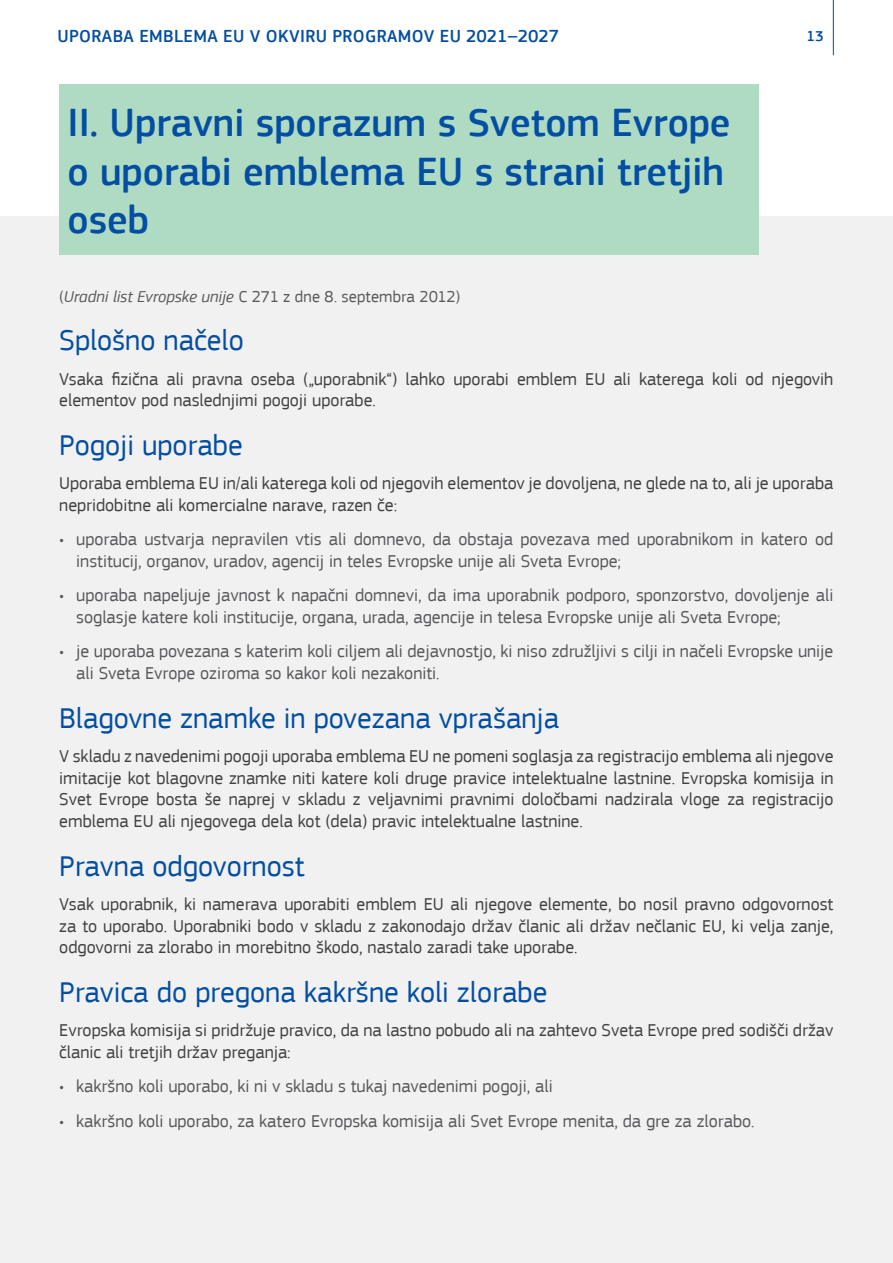
<style>
.page{position:relative;width:893px;height:1263px;background:#fff}
.page>*{position:absolute;margin:0;border:0;box-sizing:border-box;transform-origin:0 0}
.Title_1_1{font:500 40.5px/48.6px "EC Square Sans Pro";color:#034ea2}
.Title_4{font:30px "EC Square Sans Pro";color:#034ea2}
.Body{font:18px/21.6px "EC Square Sans Pro";color:#414042}
.t1{font:18px/21.6px "EC Square Sans Pro";color:#58595b}
.t2{font:500 18px "EC Square Sans Pro";letter-spacing:.02em;color:#034ea2}
.Body_small{font:16.5px "EC Square Sans Pro";letter-spacing:.005em;color:#58595b}
.t3{font:500 15px "EC Square Sans Pro";color:#034ea2}
.s1{font-style:italic}
</style>
<div class="page">
<hr style="left:833px;top:0;width:1px;height:55px;background:#034ea2">
<div style="left:0;top:216px;width:893px;height:1047px;background:#f1f1f2"></div>
<div style="left:59px;top:85px;width:700px;height:170px;background:#aedbc2"></div>
<p class="t2" style="left:58px;top:26px;width:503px">Uporaba emblema EU v okviru programov EU 2021–2027</p>
<p class="t3" style="left:807px;top:27px;width:19px">13</p>
<p class="Title_1_1" style="left:68px;top:99px;width:664px">II. Upravni sporazum s Svetom Evrope o uporabi emblema EU s strani tretjih oseb</p>
<p class="Body_small" style="left:59px;top:286px;width:402px">(<span class="s1">Uradni list Evropske unije</span> C 271 z dne 8. septembra 2012)</p>
<p class="Title_4" style="left:59px;top:323px;width:186px">Splošno načelo</p>
<p class="Body" style="left:59px;top:368px;width:776px">Vsaka fizična ali pravna oseba („uporabnik“) lahko uporabi emblem EU ali katerega koli od njegovih elementov pod naslednjimi pogoji uporabe.</p>
<p class="Title_4" style="left:59px;top:428px;width:185px">Pogoji uporabe</p>
<p class="Body" style="left:59px;top:473px;width:776px">Uporaba emblema EU in/ali katerega koli od njegovih elementov je dovoljena, ne glede na to, ali je uporaba nepridobitne ali komercialne narave, razen če:</p>
<p class="t1" style="left:76px;top:529px;width:759px;text-indent:-17px">• uporaba ustvarja nepravilen vtis ali domnevo, da obstaja povezava med uporabnikom in katero od institucij, organov, uradov, agencij in teles Evropske unije ali Sveta Evrope;</p>
<p class="t1" style="left:76px;top:585px;width:759px;text-indent:-17px">• uporaba napeljuje javnost k napačni domnevi, da ima uporabnik podporo, sponzorstvo, dovoljenje ali soglasje katere koli institucije, organa, urada, agencije in telesa Evropske unije ali Sveta Evrope;</p>
<p class="t1" style="left:76px;top:641px;width:759px;text-indent:-17px">• je uporaba povezana s katerim koli ciljem ali dejavnostjo, ki niso združljivi s cilji in načeli Evropske unije ali Sveta Evrope oziroma so kakor koli nezakoniti.</p>
<p class="Title_4" style="left:59px;top:700px;width:501px">Blagovne znamke in povezana vprašanja</p>
<p class="Body" style="left:59px;top:745px;width:776px;text-align:justify">V skladu z navedenimi pogoji uporaba emblema EU ne pomeni soglasja za registracijo emblema ali njegove imitacije kot blagovne znamke niti katere koli druge pravice intelektualne lastnine. Evropska komisija in Svet Evrope bosta še naprej v skladu z veljavnimi pravnimi določbami nadzirala vloge za registracijo emblema EU ali njegovega dela kot (dela) pravic intelektualne lastnine.</p>
<p class="Title_4" style="left:59px;top:848px;width:247px">Pravna odgovornost</p>
<p class="Body" style="left:59px;top:893px;width:776px;text-align:justify">Vsak uporabnik, ki namerava uporabiti emblem EU ali njegove elemente, bo nosil pravno odgovornost za to uporabo. Uporabniki bodo v skladu z zakonodajo držav članic ali držav nečlanic EU, ki velja zanje, odgovorni za zlorabo in morebitno škodo, nastalo zaradi take uporabe.</p>
<p class="Title_4" style="left:59px;top:974px;width:490px">Pravica do pregona kakršne koli zlorabe</p>
<p class="Body" style="left:59px;top:1020px;width:776px">Evropska komisija si pridržuje pravico, da na lastno pobudo ali na zahtevo Sveta Evrope pred sodišči držav članic ali tretjih držav preganja:</p>
<p class="t1" style="left:59px;top:1075px;width:495px">• kakršno koli uporabo, ki ni v skladu s tukaj navedenimi pogoji, ali</p>
<p class="t1" style="left:59px;top:1110px;width:697px">• kakršno koli uporabo, za katero Evropska komisija ali Svet Evrope menita, da gre za zlorabo.</p>
</div>
